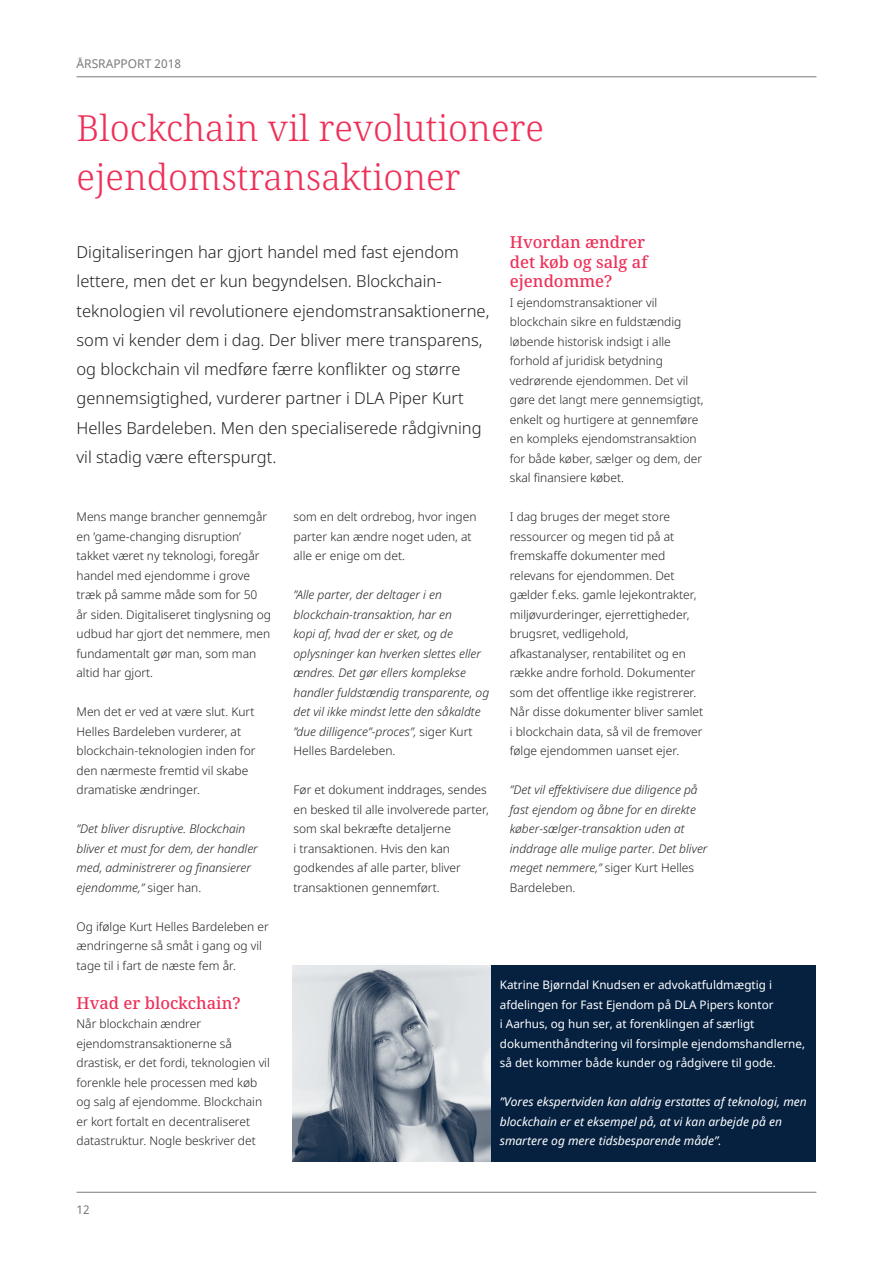
<style>
.page{position:relative;width:893px;height:1263px;background:#fff}
.page>*{position:absolute;margin:0;border:0;box-sizing:border-box;transform-origin:0 0}
.t1{font:300 36px/48.8px "Noto Serif";color:#ee3058}
.t2{font:300 16.5px/29.2px "Noto Sans";color:#231f20}
.t3{font:500 16.5px/19.5px "Noto Serif";color:#ee3058}
.t4{font:300 12px/19.5px "Noto Sans";color:#231f20}
.t5{font:italic 300 12px/19.5px "Noto Sans";color:#231f20}
.t6{font:italic 12px/19.5px "Noto Sans";color:#fff}
.t7{font:12px "Noto Sans";color:#787a7d}
.t8{font:11.7px/19.5px "Noto Sans";color:#fff}
.s1{font-style:normal}
</style>
<div class="page">
<hr style="left:77px;top:1192px;width:739px;height:1px;background:#787a7d">
<hr style="left:77px;top:77px;width:739px;height:1px;background:#787a7d">
<img style="left:292px;top:965px;width:199px;height:197px">
<div style="left:491px;top:965px;width:325px;height:196px;background:#062140"></div>
<p class="t7" style="left:77px;top:56px;width:106px">ÅRSRAPPORT 2018</p>
<h1 class="t1" style="left:77px;top:105px;width:469px">Blockchain vil revolutionere ejendomstransaktioner</h1>
<p class="t2" style="left:77px;top:238px;width:414px">Digitaliseringen har gjort handel med fast ejendom lettere, men det er kun begyndelsen. Blockchain&shy;teknologien vil revolutionere ejendomstransaktionerne, som vi kender dem i dag. Der bliver mere transparens, og blockchain vil medføre færre konflikter og større gennemsigtighed, vurderer partner i DLA Piper Kurt Helles Bardeleben. Men den specialiserede rådgivning vil stadig være efterspurgt.</p>
<p class="t4" style="left:77px;top:507px;width:196px">Mens mange brancher gennemgår en ’game-changing disruption’ takket været ny teknologi, foregår handel med ejendomme i grove træk på samme måde som for 50 år siden. Digitaliseret tinglysning og udbud har gjort det nemmere, men fundamentalt gør man, som man altid har gjort.</p>
<p class="t4" style="left:77px;top:702px;width:180px">Men det er ved at være slut. Kurt<br>Helles Bardeleben vurderer, at blockchain-teknologien inden for den nærmeste fremtid vil skabe dramatiske ændringer.</p>
<p class="t5" style="left:77px;top:819px;width:183px">”Det bliver disruptive. Blockchain bliver et must for dem, der handler med, administrerer og finansierer ejendomme,” <span class="s1">siger han.</span></p>
<p class="t4" style="left:77px;top:917px;width:194px">Og ifølge Kurt Helles Bardeleben er ændringerne så småt i gang og vil tage til i fart de næste fem år.</p>
<h2 class="t3" style="left:77px;top:994px;width:166px">Hvad er blockchain?</h2>
<p class="t4" style="left:77px;top:1014px;width:195px">Når blockchain ændrer ejendomstransaktionerne så drastisk, er det fordi, teknologien vil forenkle hele processen med køb og salg af ejendomme. Blockchain er kort fortalt en decentraliseret datastruktur. Nogle beskriver det</p>
<p class="t4" style="left:294px;top:507px;width:184px">som en delt ordrebog, hvor ingen parter kan ændre noget uden, at alle er enige om det.</p>
<p class="t5" style="left:294px;top:585px;width:197px">”Alle parter, der deltager i en blockchain-transaktion, har en<br>kopi af, hvad der er sket, og de oplysninger kan hverken slettes eller ændres. Det gør ellers komplekse handler fuldstændig transparente, og det vil ikke mindst lette den såkaldte ”due dilligence”-proces”, <span class="s1">siger Kurt Helles Bardeleben.</span></p>
<p class="t4" style="left:294px;top:780px;width:197px">Før et dokument inddrages, sendes en besked til alle involverede parter, som skal bekræfte detaljerne<br>i transaktionen. Hvis den kan godkendes af alle parter, bliver transaktionen gennemført.</p>
<h2 class="t3" style="left:510px;top:233px;width:139px">Hvordan ændrer det køb og salg af ejendomme?</h2>
<p class="t4" style="left:510px;top:293px;width:195px">I ejendomstransaktioner vil blockchain sikre en fuldstændig løbende historisk indsigt i alle forhold af juridisk betydning vedrørende ejendommen. Det vil gøre det langt mere gennemsigtigt, enkelt og hurtigere at gennemføre en kompleks ejendomstransaktion for både køber, sælger og dem, der skal finansiere købet.</p>
<p class="t4" style="left:510px;top:507px;width:195px">I dag bruges der meget store ressourcer og megen tid på at fremskaffe dokumenter med relevans for ejendommen. Det gælder f.eks. gamle lejekontrakter, miljøvurderinger, ejerrettigheder, brugsret, vedligehold, afkastanalyser, rentabilitet og en række andre forhold. Dokumenter som det offentlige ikke registrerer.<br>Når disse dokumenter bliver samlet i blockchain data, så vil de fremover følge ejendommen uanset ejer.</p>
<p class="t5" style="left:510px;top:780px;width:199px">”Det vil effektivisere due diligence på fast ejendom og åbne for en direkte køber-sælger-transaktion uden at inddrage alle mulige parter. Det bliver meget nemmere,” <span class="s1">siger Kurt Helles<br>Bardeleben.</span></p>
<p class="t8" style="left:500px;top:976px;width:307px">Katrine Bjørndal Knudsen er advokatfuldmægtig i afdelingen for Fast Ejendom på DLA Pipers kontor<br>i Aarhus, og hun ser, at forenklingen af særligt dokumenthåndtering vil forsimple ejendomshandlerne, så det kommer både kunder og rådgivere til gode.</p>
<p class="t6" style="left:500px;top:1092px;width:309px">”Vores ekspertviden kan aldrig erstattes af teknologi, men blockchain er et eksempel på, at vi kan arbejde på en smartere og mere tidsbesparende måde”.</p>
<p class="t7" style="left:77px;top:1201px;width:15px">12</p>
</div>
